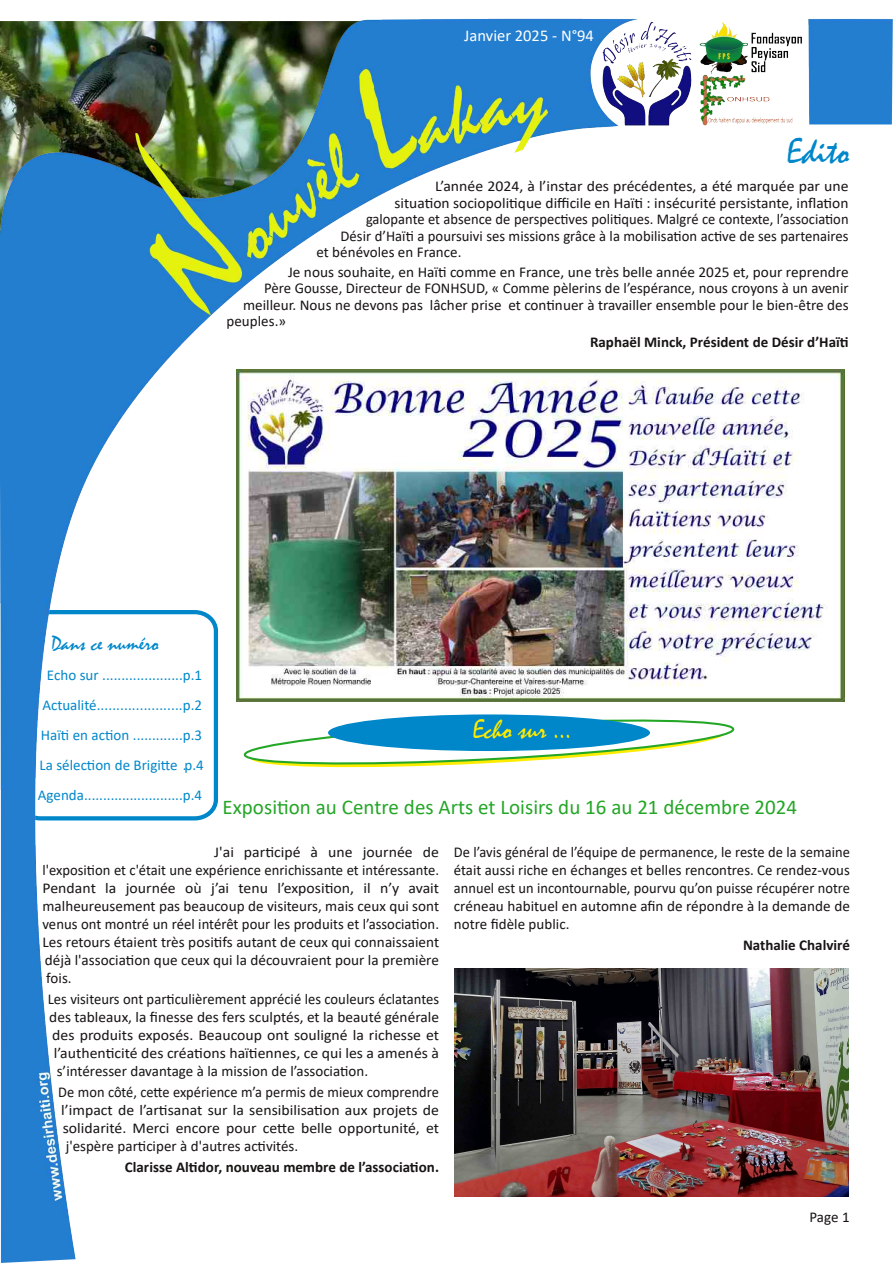
<style>
.page{position:relative;width:893px;height:1263px;background:#fff}
.page>*{position:absolute;margin:0;border:0;box-sizing:border-box;transform-origin:0 0}
.t1{font:36px "Mistral";color:#0087ca}
.t2{font:27px "Mistral";color:#fdeb00}
.t3{font:21px "Calibri";color:#24a627}
.t4{font:21px "Mistral";color:#0087ca}
.t5{font:16.5px "Calibri";letter-spacing:.005em;color:#fff}
.t6{font:15px/18px "Calibri";color:#171513;text-align:justify}
.t7{font:15px/18px "Calibri";color:#171513;text-align:justify;scale:1.05 1}
.t8{font:15px/30px "Calibri";color:#0087ca;text-align:center}
.t9{font:700 15px "Calibri";color:#171513}
.t10{font:15px "Calibri";color:#171513;scale:.96 1}
</style>
<div class="page">
<img style="left:0;top:18px;width:893px;height:1245px">
<svg style="left:243px;top:711px;width:492px;height:64px"></svg>
<div style="left:328px;top:714px;width:322px;height:37px;background:#0087ca;border-radius:50%"></div>
<p class="t5" style="left:464px;top:28px;width:131px">Janvier 2025 ‐ N°94</p>
<h1 class="t1" style="left:787px;top:136px;width:64px">Edito</h1>
<p class="t7" style="left:435px;top:179px;width:395px">L’année 2024, à l’instar des précédentes, a été marquée par une</p>
<p class="t6" style="left:394px;top:195px;width:456px">situation sociopolitique difficile en Haïti : insécurité persistante, inflation</p>
<p class="t6" style="left:366px;top:212px;width:484px">galopante et absence de perspectives politiques. Malgré ce contexte, l’association</p>
<p class="t6" style="left:340px;top:228px;width:510px">Désir d’Haïti a poursuivi ses missions grâce à la mobilisation active de ses partenaires</p>
<p class="t6" style="left:316px;top:245px;width:146px">et bénévoles en France.</p>
<p class="t6" style="left:288px;top:264px;width:562px">Je nous souhaite, en Haïti comme en France, une très belle année 2025 et, pour reprendre</p>
<p class="t6" style="left:264px;top:281px;width:586px">Père Gousse, Directeur de FONHSUD, « Comme pèlerins de l’espérance, nous croyons à un avenir</p>
<p class="t6" style="left:243px;top:297px;width:607px">meilleur. Nous ne devons pas lâcher prise et continuer à travailler ensemble pour le bien‐être des</p>
<p class="t6" style="left:226px;top:314px;width:61px">peuples.»</p>
<p class="t9" style="left:590px;top:336px;width:260px">Raphaël Minck, Président de Désir d’Haïti</p>
<h3 class="t4" style="left:51px;top:634px;width:109px">Dans ce numéro</h3>
<p class="t8" style="left:38px;top:661px;width:167px">Echo sur .....................p.1<br>Actualité......................p.2<br>Haïti en action .............p.3<br>La sélection de Brigitte .p.4<br>Agenda..........................p.4</p>
<h2 class="t2" style="left:473px;top:717px;width:100px">Echo sur ...</h2>
<h3 class="t3" style="left:223px;top:798px;width:576px">Exposition au Centre des Arts et Loisirs du 16 au 21 décembre 2024</h3>
<p class="t7" style="left:43px;top:844px;width:379px;text-indent:172px">J'ai participé à une journée de l'exposition et c'était une expérience enrichissante et intéressante.<br>Pendant la journée où j’ai tenu l’exposition, il n’y avait malheureusement pas beaucoup de visiteurs, mais ceux qui sont venus ont montré un réel intérêt pour les produits et l’association.<br>Les retours étaient très positifs autant de ceux qui connaissaient déjà l'association que ceux qui la découvraient pour la première fois.</p>
<p class="t6" style="left:48px;top:991px;width:393px">Les visiteurs ont particulièrement apprécié les couleurs éclatantes</p>
<p class="t6" style="left:49px;top:1009px;width:391px">des tableaux, la finesse des fers sculptés, et la beauté générale</p>
<p class="t7" style="left:52px;top:1027px;width:370px">des produits exposés. Beaucoup ont souligné la richesse et</p>
<p class="t7" style="left:54px;top:1045px;width:368px">l’authenticité des créations haïtiennes, ce qui les a amenés à</p>
<p class="t6" style="left:57px;top:1063px;width:313px">s’intéresser davantage à la mission de l’association.</p>
<p class="t10" style="left:58px;top:1086px;width:398px">De mon côté, cette expérience m’a permis de mieux comprendre</p>
<p class="t7" style="left:61px;top:1102px;width:361px">l’impact de l’artisanat sur la sensibilisation aux projets de</p>
<p class="t7" style="left:63px;top:1120px;width:360px">solidarité. Merci encore pour cette belle opportunité, et</p>
<p class="t6" style="left:66px;top:1138px;width:234px">j'espère participer à d'autres activités.</p>
<p class="t9" style="left:125px;top:1161px;width:316px">Clarisse Altidor, nouveau membre de l’association.</p>
<p class="t6" style="left:454px;top:844px;width:398px">De l’avis général de l’équipe de permanence, le reste de la semaine était aussi riche en échanges et belles rencontres. Ce rendez‐vous annuel est un incontournable, pourvu qu’on puisse récupérer notre créneau habituel en automne afin de répondre à la demande de notre fidèle public.</p>
<p class="t9" style="left:743px;top:939px;width:108px">Nathalie Chalviré</p>
<p class="t6" style="left:809px;top:1209px;width:42px">Page 1</p>
</div>
